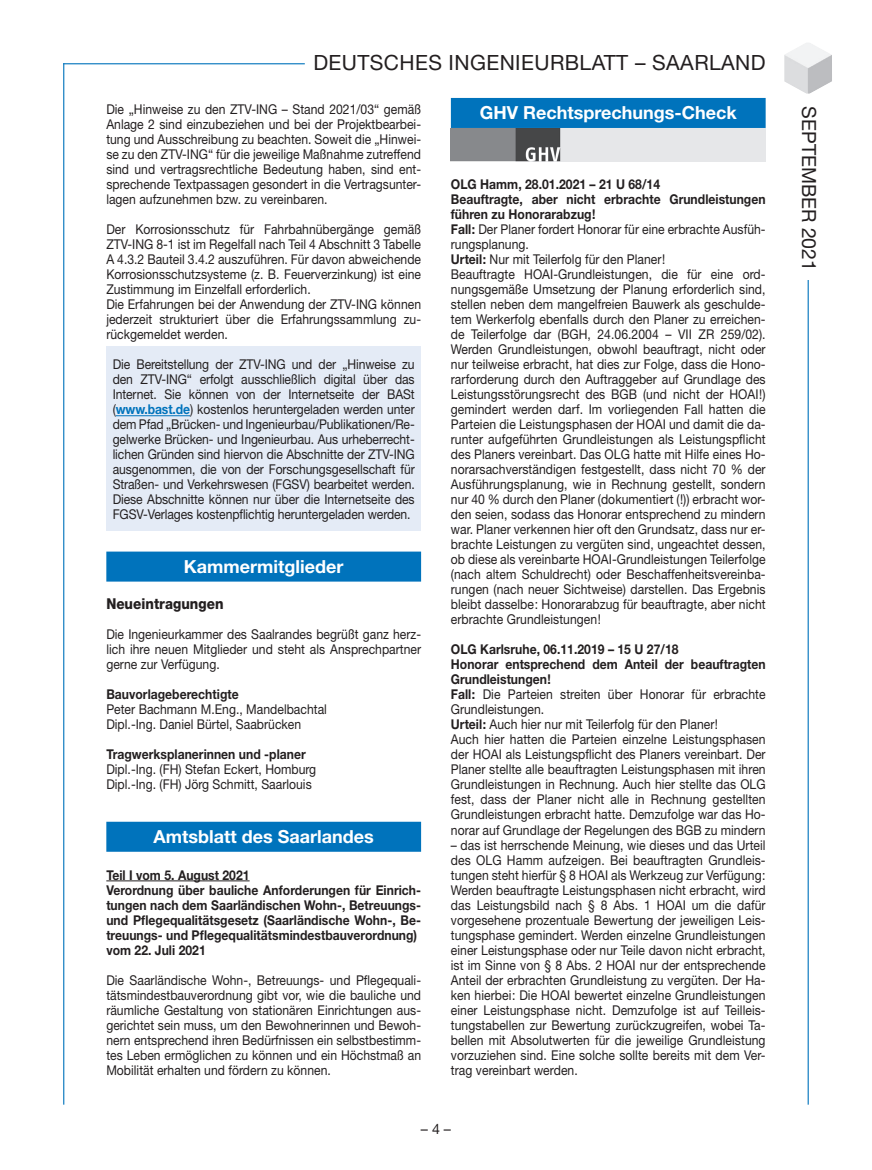
<style>
.page{position:relative;width:872px;height:1170px;background:#fff}
.page>*{position:absolute;margin:0;border:0;box-sizing:border-box;transform-origin:0 0}
.t1{font:21px "Helvetica Neue LT Std";letter-spacing:.02em;color:#231f20}
.t2{font:19.5px "Helvetica Neue LT Std";color:#231f20}
.t3{font:700 18px "Helvetica Neue LT Std";color:#fff}
.t4{font:800 15px "Helvetica Neue LT Std";color:#231f20;scale:.9 1}
.t5{font:14.25px "Helvetica Neue LT Std";color:#231f20}
.t6{font:13.5px/15px "Helvetica Neue LT Std";letter-spacing:.005em;color:#231f20;text-align:justify;scale:.9 1}
.t7{font:700 13.5px/15px "Helvetica Neue LT Std";color:#231f20;scale:.9 1}
.s1{font-weight:700;color:#0073bc}
.s2{font-weight:700}
</style>
<div class="page">
<hr style="left:807px;top:222px;width:1px;height:882px;background:#0073bc">
<hr style="left:63px;top:63px;width:1px;height:1041px;background:#0073bc">
<hr style="left:63px;top:63px;width:242px;height:1px;background:#0073bc">
<div style="left:797px;top:106px;width:24px;height:173px;background:#fff"></div>
<img style="left:784px;top:43px;width:48px;height:51px">
<div style="left:106px;top:347px;width:315px;height:184px;background:#e4ebf6"></div>
<hr style="left:116px;top:415px;width:74px;height:1px;background:#0073bc">
<div style="left:106px;top:551px;width:315px;height:30px;background:#0073bc"></div>
<div style="left:106px;top:821px;width:315px;height:30px;background:#0073bc"></div>
<hr style="left:106px;top:880px;width:144px;height:1px;background:#231f20">
<div style="left:451px;top:98px;width:314px;height:30px;background:#0073bc"></div>
<img style="left:451px;top:128px;width:314px;height:33px">
<h1 class="t1" style="left:313px;top:50px;width:454px">DEUTSCHES INGENIEURBLATT – SAARLAND</h1>
<p class="t6" style="left:106px;top:102px;width:351px">Die „Hinweise zu den ZTV-ING – Stand 2021/03“ gemäß Anlage 2 sind einzubeziehen und bei der Projektbearbei&shy;tung und Ausschreibung zu beachten. Soweit die „Hinwei&shy;se zu den ZTV-ING“ für die jeweilige Maßnahme zutreffend sind und vertragsrechtliche Bedeutung haben, sind ent&shy;sprechende Textpassagen gesondert in die Vertragsunter&shy;lagen aufzunehmen bzw. zu vereinbaren.</p>
<p class="t6" style="left:106px;top:222px;width:351px;text-align:left">Der Korrosionsschutz für Fahrbahnübergänge gemäß ZTV-ING 8-1 ist im Regelfall nach Teil 4 Abschnitt 3 Tabelle A 4.3.2 Bauteil 3.4.2 auszuführen. Für davon abweichende Korrosionsschutzsysteme (z. B. Feuerverzinkung) ist eine Zustimmung im Einzelfall erforderlich.<br>Die Erfahrungen bei der Anwendung der ZTV-ING können jederzeit strukturiert über die Erfahrungssammlung zu&shy;rückgemeldet werden.</p>
<p class="t6" style="left:113px;top:357px;width:337px">Die Bereitstellung der ZTV-ING und der „Hinweise zu den ZTV-ING“ erfolgt ausschließlich digital über das Internet. Sie können von der Internetseite der BASt (<span class="s1">www.bast.de</span>) kostenlos heruntergeladen werden unter dem Pfad „Brücken- und Ingenieurbau/Publikationen/Re&shy;gelwerke Brücken- und Ingenieurbau. Aus urheberrecht&shy;lichen Gründen sind hiervon die Abschnitte der ZTV-ING ausgenommen, die von der Forschungsgesellschaft für Straßen- und Verkehrswesen (FGSV) bearbeitet werden.<br>Diese Abschnitte können nur über die Internetseite des FGSV-Verlages kostenpflichtig heruntergeladen werden.</p>
<h3 class="t3" style="left:184px;top:555px;width:161px">Kammermitglieder</h3>
<p class="t4" style="left:106px;top:595px;width:132px">Neueintragungen</p>
<p class="t6" style="left:106px;top:627px;width:351px">Die Ingenieurkammer des Saalrandes begrüßt ganz herz&shy;lich ihre neuen Mitglieder und steht als Ansprechpartner gerne zur Verfügung.</p>
<p class="t7" style="left:106px;top:686px;width:149px">Bauvorlageberechtigte</p>
<p class="t6" style="left:106px;top:702px;width:247px">Peter Bachmann M.Eng., Mandelbachtal<br>Dipl.-Ing. Daniel Bürtel, Saabrücken</p>
<p class="t7" style="left:106px;top:746px;width:223px">Tragwerksplanerinnen und -planer</p>
<p class="t6" style="left:106px;top:762px;width:235px">Dipl.-Ing. (FH) Stefan Eckert, Homburg<br>Dipl.-Ing. (FH) Jörg Schmitt, Saarlouis</p>
<h3 class="t3" style="left:153px;top:825px;width:222px">Amtsblatt des Saarlandes</h3>
<p class="t7" style="left:106px;top:866px;width:351px">Teil I vom 5. August 2021<br>Verordnung über bauliche Anforderungen für Einrich&shy;tungen nach dem Saarländischen Wohn-, Betreuungs&shy;und Pflegequalitätsgesetz (Saarländische Wohn-, Be&shy;treuungs- und Pflegequalitätsmindestbauverordnung) vom 22. Juli 2021</p>
<p class="t6" style="left:106px;top:972px;width:351px">Die Saarländische Wohn-, Betreuungs- und Pflegequali&shy;tätsmindestbauverordnung gibt vor, wie die bauliche und räumliche Gestaltung von stationären Einrichtungen aus&shy;gerichtet sein muss, um den Bewohnerinnen und Bewoh&shy;nern entsprechend ihren Bedürfnissen ein selbstbestimm&shy;tes Leben ermöglichen zu können und ein Höchstmaß an Mobilität erhalten und fördern zu können.</p>
<h3 class="t3" style="left:480px;top:102px;width:259px">GHV Rechtsprechungs-Check</h3>
<p class="t6" style="left:451px;top:177px;width:351px;text-align:left"><span class="s2">OLG Hamm, 28.01.2021 – 21 U 68/14<br>Beauftragte, aber nicht erbrachte Grundleistungen führen zu Honorarabzug!<br>Fall:</span> Der Planer fordert Honorar für eine erbrachte Ausfüh&shy;rungsplanung.<br><span class="s2">Urteil:</span> Nur mit Teilerfolg für den Planer!<br>Beauftragte HOAI-Grundleistungen, die für eine ord&shy;nungsgemäße Umsetzung der Planung erforderlich sind, stellen neben dem mangelfreien Bauwerk als geschulde&shy;tem Werkerfolg ebenfalls durch den Planer zu erreichen&shy;de Teilerfolge dar (BGH, 24.06.2004 – VII ZR 259/02).<br>Werden Grundleistungen, obwohl beauftragt, nicht oder nur teilweise erbracht, hat dies zur Folge, dass die Hono&shy;rarforderung durch den Auftraggeber auf Grundlage des Leistungsstörungsrecht des BGB (und nicht der HOAI!) gemindert werden darf. Im vorliegenden Fall hatten die Parteien die Leistungsphasen der HOAI und damit die da&shy;runter aufgeführten Grundleistungen als Leistungspflicht des Planers vereinbart. Das OLG hatte mit Hilfe eines Ho&shy;norarsachverständigen festgestellt, dass nicht 70 % der Ausführungsplanung, wie in Rechnung gestellt, sondern nur 40 % durch den Planer (dokumentiert (!)) erbracht wor&shy;den seien, sodass das Honorar entsprechend zu mindern war. Planer verkennen hier oft den Grundsatz, dass nur er&shy;brachte Leistungen zu vergüten sind, ungeachtet dessen, ob diese als vereinbarte HOAI-Grundleistungen Teilerfolge (nach altem Schuldrecht) oder Beschaffenheitsvereinba&shy;rungen (nach neuer Sichtweise) darstellen. Das Ergebnis bleibt dasselbe: Honorarabzug für beauftragte, aber nicht erbrachte Grundleistungen!</p>
<p class="t6" style="left:451px;top:642px;width:351px;text-align:left"><span class="s2">OLG Karlsruhe, 06.11.2019 – 15 U 27/18<br>Honorar entsprechend dem Anteil der beauftragten Grundleistungen!<br>Fall:</span> Die Parteien streiten über Honorar für erbrachte Grundleistungen.<br><span class="s2">Urteil:</span> Auch hier nur mit Teilerfolg für den Planer!<br>Auch hier hatten die Parteien einzelne Leistungsphasen der HOAI als Leistungspflicht des Planers vereinbart. Der Planer stellte alle beauftragten Leistungsphasen mit ihren Grundleistungen in Rechnung. Auch hier stellte das OLG fest, dass der Planer nicht alle in Rechnung gestellten Grundleistungen erbracht hatte. Demzufolge war das Ho&shy;norar auf Grundlage der Regelungen des BGB zu mindern</p>
<p class="t6" style="left:451px;top:837px;width:351px">– das ist herrschende Meinung, wie dieses und das Urteil des OLG Hamm aufzeigen. Bei beauftragten Grundleis&shy;tungen steht hierfür § 8 HOAI als Werkzeug zur Verfügung:<br>Werden beauftragte Leistungsphasen nicht erbracht, wird das Leistungsbild nach § 8 Abs. 1 HOAI um die dafür vorgesehene prozentuale Bewertung der jeweiligen Leis&shy;tungsphase gemindert. Werden einzelne Grundleistungen einer Leistungsphase oder nur Teile davon nicht erbracht, ist im Sinne von § 8 Abs. 2 HOAI nur der entsprechende Anteil der erbrachten Grundleistung zu vergüten. Der Ha&shy;ken hierbei: Die HOAI bewertet einzelne Grundleistungen einer Leistungsphase nicht. Demzufolge ist auf Teilleis&shy;tungstabellen zur Bewertung zurückzugreifen, wobei Ta&shy;bellen mit Absolutwerten für die jeweilige Grundleistung vorzuziehen sind. Eine solche sollte bereits mit dem Ver&shy;trag vereinbart werden.</p>
<p class="t5" style="left:421px;top:1120px;width:32px">– 4 –</p>
<h2 class="t2" style="left:821px;top:106px;width:166px;rotate:90deg">SEPTEMBER 2021</h2>
</div>
